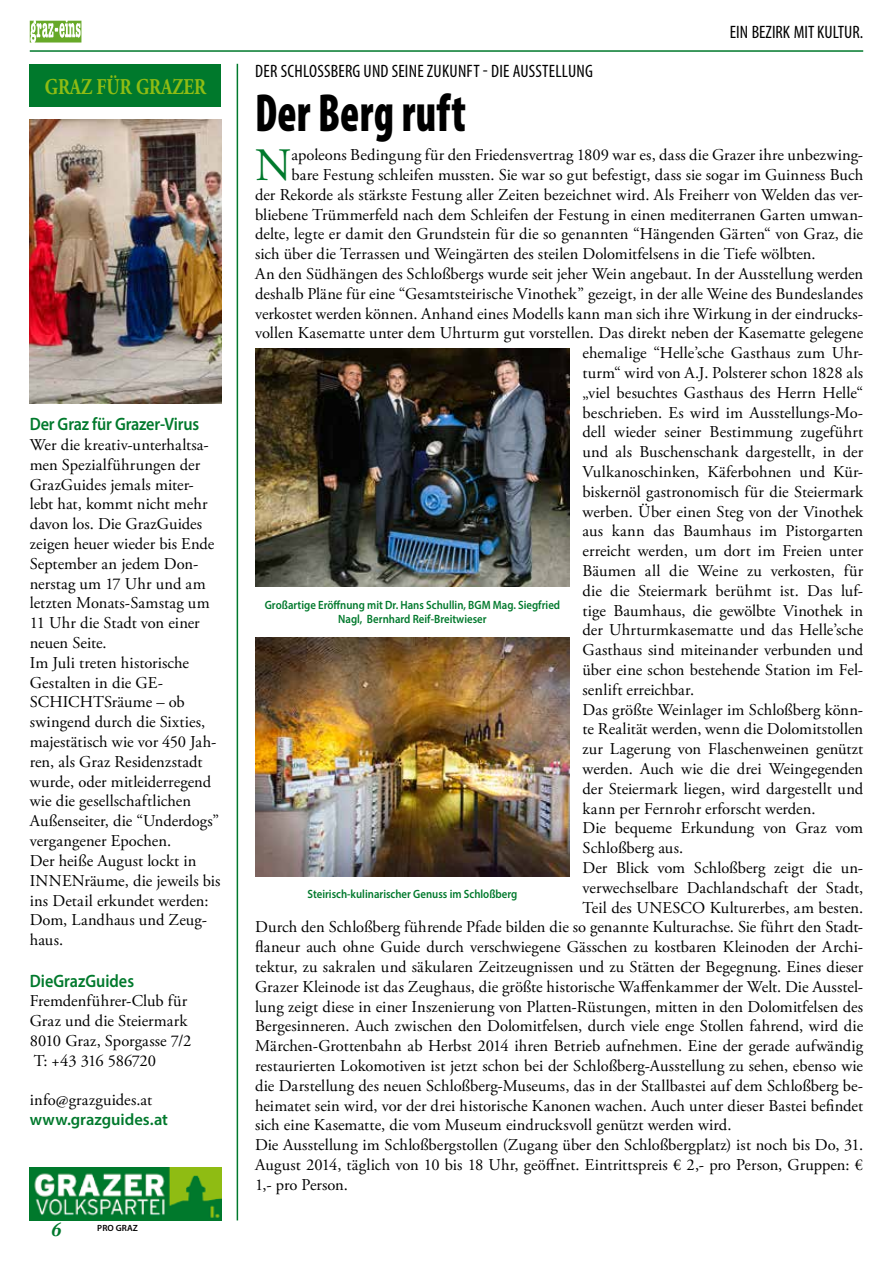
<style>
.page{position:relative;width:893px;height:1263px;background:#fff}
.page>*{position:absolute;margin:0;border:0;box-sizing:border-box;transform-origin:0 0}
.t1{font:900 condensed 54px "Myriad Pro";letter-spacing:.01em;color:#000;scale:.8 1}
.t2{font:46.35px "Adobe Garamond Pro";color:#00792c}
.t3{font:700 22.5px "Adobe Garamond Pro";color:#8fbc13;scale:.8 1}
.t4{font:italic 700 21px "Adobe Caslon Pro";color:#00792c}
.t5{font:condensed 18px "Myriad Pro";letter-spacing:.01em;color:#000}
.t6{font:600 18px "Myriad Pro";letter-spacing:-.01em;color:#00792c;scale:.9 1}
.t7{font:16.5px/19.8px "Adobe Garamond Pro";letter-spacing:.005em;color:#000}
.t8{font:600 16.5px "Myriad Pro";color:#00792c}
.t9{font:600 12px/14.4px "Myriad Pro";color:#00792c;text-align:center;scale:.9 1}
.t10{font:600 9px "Myriad Pro";letter-spacing:.005em;color:#000}
</style>
<div class="page">
<svg style="left:30px;top:21px;width:51px;height:22px"></svg>
<hr style="left:30px;top:50px;width:833px;height:2px;background:#00792c">
<img style="left:30px;top:1168px;width:191px;height:52px">
<hr style="left:237px;top:64px;width:1px;height:1156px;background:#00792c">
<div style="left:30px;top:64px;width:191px;height:42px;background:#00792c"></div>
<img style="left:30px;top:119px;width:191px;height:285px">
<img style="left:255px;top:349px;width:315px;height:238px">
<img style="left:255px;top:638px;width:315px;height:238px">
<h3 class="t3" style="left:45px;top:73px;width:203px">GRAZ FÜR GRAZER</h3>
<p class="t6" style="left:30px;top:413px;width:190px">Der Graz für Grazer-Virus</p>
<p class="t7" style="left:30px;top:435px;width:192px">Wer die kreativ-unterhaltsa&shy;men Spezialführungen der<br>GrazGuides jemals miter&shy;lebt hat, kommt nicht mehr davon los. Die GrazGuides zeigen heuer wieder bis Ende<br>September an jedem Don&shy;nerstag um 17 Uhr und am letzten Monats-Samstag um<br>11 Uhr die Stadt von einer neuen Seite.<br>Im Juli treten historische<br>Gestalten in die GE-<br>SCHICHTSräume – ob swingend durch die Sixties, majestätisch wie vor 450 Jah&shy;ren, als Graz Residenzstadt wurde, oder mitleiderregend wie die gesellschaftlichen<br>Außenseiter, die “Underdogs” vergangener Epochen.<br>Der heiße August lockt in<br>INNENräume, die jeweils bis ins Detail erkundet werden:<br>Dom, Landhaus und Zeug&shy;haus.</p>
<p class="t6" style="left:30px;top:969px;width:117px">DieGrazGuides</p>
<p class="t7" style="left:30px;top:992px;width:163px">Fremdenführer-Club für<br>Graz und die Steiermark<br>8010 Graz, Sporgasse 7/2<br>T: +43 316 586720</p>
<p class="t7" style="left:30px;top:1091px;width:124px">info@grazguides.at</p>
<p class="t8" style="left:30px;top:1109px;width:140px">www.grazguides.at</p>
<p class="t4" style="left:51px;top:1216px;width:12px">6</p>
<p class="t10" style="left:97px;top:1222px;width:42px">PRO GRAZ</p>
<p class="t5" style="left:730px;top:22px;width:135px">EIN BEZIRK MIT KULTUR.</p>
<p class="t5" style="left:255px;top:60px;width:339px">DER SCHLOSSBERG UND SEINE ZUKUNFT - DIE AUSSTELLUNG</p>
<h1 class="t1" style="left:255px;top:83px;width:265px">Der Berg ruft</h1>
<h2 class="t2" style="left:255px;top:137px;width:38px">N</h2>
<p class="t7" style="left:291px;top:146px;width:573px">apoleons Bedingung für den Friedensvertrag 1809 war es, dass die Grazer ihre unbezwing-</p>
<p class="t7" style="left:291px;top:165px;width:573px">bare Festung schleifen mussten. Sie war so gut befestigt, dass sie sogar im Guinness Buch</p>
<p class="t7" style="left:255px;top:185px;width:610px">der Rekorde als stärkste Festung aller Zeiten bezeichnet wird. Als Freiherr von Welden das ver-</p>
<p class="t7" style="left:255px;top:205px;width:610px">bliebene Trümmerfeld nach dem Schleifen der Festung in einen mediterranen Garten umwan-</p>
<p class="t7" style="left:255px;top:225px;width:609px">delte, legte er damit den Grundstein für die so genannten “Hängenden Gärten“ von Graz, die</p>
<p class="t7" style="left:255px;top:245px;width:562px">sich über die Terrassen und Weingärten des steilen Dolomitfelsens in die Tiefe wölbten.</p>
<p class="t7" style="left:255px;top:264px;width:610px">An den Südhängen des Schloßbergs wurde seit jeher Wein angebaut. In der Ausstellung werden</p>
<p class="t7" style="left:255px;top:284px;width:609px">deshalb Pläne für eine “Gesamtsteirische Vinothek” gezeigt, in der alle Weine des Bundeslandes</p>
<p class="t7" style="left:255px;top:304px;width:610px">verkostet werden können. Anhand eines Modells kann man sich ihre Wirkung in der eindrucks-</p>
<p class="t7" style="left:255px;top:324px;width:609px">vollen Kasematte unter dem Uhrturm gut vorstellen. Das direkt neben der Kasematte gelegene</p>
<p class="t7" style="left:583px;top:344px;width:282px">ehemalige “Helle’sche Gasthaus zum Uhr-</p>
<p class="t7" style="left:583px;top:363px;width:282px">turm“ wird von A.J. Polsterer schon 1828 als</p>
<p class="t7" style="left:583px;top:383px;width:282px">„viel besuchtes Gasthaus des Herrn Helle“</p>
<p class="t7" style="left:583px;top:403px;width:282px">beschrieben. Es wird im Ausstellungs-Mo-</p>
<p class="t7" style="left:583px;top:423px;width:282px">dell wieder seiner Bestimmung zugeführt</p>
<p class="t7" style="left:583px;top:443px;width:282px">und als Buschenschank dargestellt, in der</p>
<p class="t7" style="left:583px;top:462px;width:282px">Vulkanoschinken, Käferbohnen und Kür-</p>
<p class="t7" style="left:583px;top:482px;width:282px">biskernöl gastronomisch für die Steiermark</p>
<p class="t7" style="left:583px;top:502px;width:282px">werben. Über einen Steg von der Vinothek</p>
<p class="t7" style="left:583px;top:522px;width:282px">aus kann das Baumhaus im Pistorgarten</p>
<p class="t7" style="left:583px;top:542px;width:282px">erreicht werden, um dort im Freien unter</p>
<p class="t7" style="left:583px;top:561px;width:282px">Bäumen all die Weine zu verkosten, für</p>
<p class="t7" style="left:583px;top:581px;width:282px">die die Steiermark berühmt ist. Das luf-</p>
<p class="t7" style="left:583px;top:601px;width:282px">tige Baumhaus, die gewölbte Vinothek in</p>
<p class="t7" style="left:583px;top:621px;width:282px">der Uhrturmkasematte und das Helle’sche</p>
<p class="t7" style="left:583px;top:641px;width:282px">Gasthaus sind miteinander verbunden und</p>
<p class="t7" style="left:583px;top:660px;width:282px">über eine schon bestehende Station im Fel-</p>
<p class="t7" style="left:583px;top:680px;width:113px">senlift erreichbar.</p>
<p class="t7" style="left:583px;top:700px;width:282px">Das größte Weinlager im Schloßberg könn-</p>
<p class="t7" style="left:583px;top:720px;width:282px">te Realität werden, wenn die Dolomitstollen</p>
<p class="t7" style="left:583px;top:740px;width:282px">zur Lagerung von Flaschenweinen genützt</p>
<p class="t7" style="left:583px;top:759px;width:282px">werden. Auch wie die drei Weingegenden</p>
<p class="t7" style="left:583px;top:779px;width:282px">der Steiermark liegen, wird dargestellt und</p>
<p class="t7" style="left:583px;top:799px;width:234px">kann per Fernrohr erforscht werden.</p>
<p class="t7" style="left:583px;top:819px;width:282px">Die bequeme Erkundung von Graz vom</p>
<p class="t7" style="left:583px;top:839px;width:102px">Schloßberg aus.</p>
<p class="t7" style="left:583px;top:858px;width:282px">Der Blick vom Schloßberg zeigt die un-</p>
<p class="t7" style="left:583px;top:878px;width:282px">verwechselbare Dachlandschaft der Stadt,</p>
<p class="t7" style="left:583px;top:898px;width:282px">Teil des UNESCO Kulturerbes, am besten.</p>
<p class="t7" style="left:255px;top:918px;width:610px">Durch den Schloßberg führende Pfade bilden die so genannte Kulturachse. Sie führt den Stadt-</p>
<p class="t7" style="left:255px;top:938px;width:610px">flaneur auch ohne Guide durch verschwiegene Gässchen zu kostbaren Kleinoden der Archi-</p>
<p class="t7" style="left:255px;top:957px;width:610px">tektur, zu sakralen und säkularen Zeitzeugnissen und zu Stätten der Begegnung. Eines dieser</p>
<p class="t7" style="left:255px;top:977px;width:610px">Grazer Kleinode ist das Zeughaus, die größte historische Waffenkammer der Welt. Die Ausstel-</p>
<p class="t7" style="left:255px;top:997px;width:610px">lung zeigt diese in einer Inszenierung von Platten-Rüstungen, mitten in den Dolomitfelsen des</p>
<p class="t7" style="left:255px;top:1017px;width:609px">Bergesinneren. Auch zwischen den Dolomitfelsen, durch viele enge Stollen fahrend, wird die</p>
<p class="t7" style="left:255px;top:1037px;width:610px">Märchen-Grottenbahn ab Herbst 2014 ihren Betrieb aufnehmen. Eine der gerade aufwändig</p>
<p class="t7" style="left:255px;top:1056px;width:609px">restaurierten Lokomotiven ist jetzt schon bei der Schloßberg-Ausstellung zu sehen, ebenso wie</p>
<p class="t7" style="left:255px;top:1076px;width:610px">die Darstellung des neuen Schloßberg-Museums, das in der Stallbastei auf dem Schloßberg be-</p>
<p class="t7" style="left:255px;top:1096px;width:610px">heimatet sein wird, vor der drei historische Kanonen wachen. Auch unter dieser Bastei befindet</p>
<p class="t7" style="left:255px;top:1116px;width:478px">sich eine Kasematte, die vom Museum eindrucksvoll genützt werden wird.</p>
<p class="t7" style="left:255px;top:1136px;width:610px">Die Ausstellung im Schloßbergstollen (Zugang über den Schloßbergplatz) ist noch bis Do, 31.</p>
<p class="t7" style="left:255px;top:1155px;width:609px">August 2014, täglich von 10 bis 18 Uhr, geöffnet. Eintrittspreis € 2,- pro Person, Gruppen: €</p>
<p class="t7" style="left:255px;top:1175px;width:94px">1,- pro Person.</p>
<p class="t9" style="left:265px;top:597px;width:330px">Großartige Eröffnung mit Dr. Hans Schullin, BGM Mag. Siegfried<br>Nagl, Bernhard Reif-Breitwieser</p>
<p class="t9" style="left:307px;top:886px;width:235px">Steirisch-kulinarischer Genuss im Schloßberg</p>
</div>
